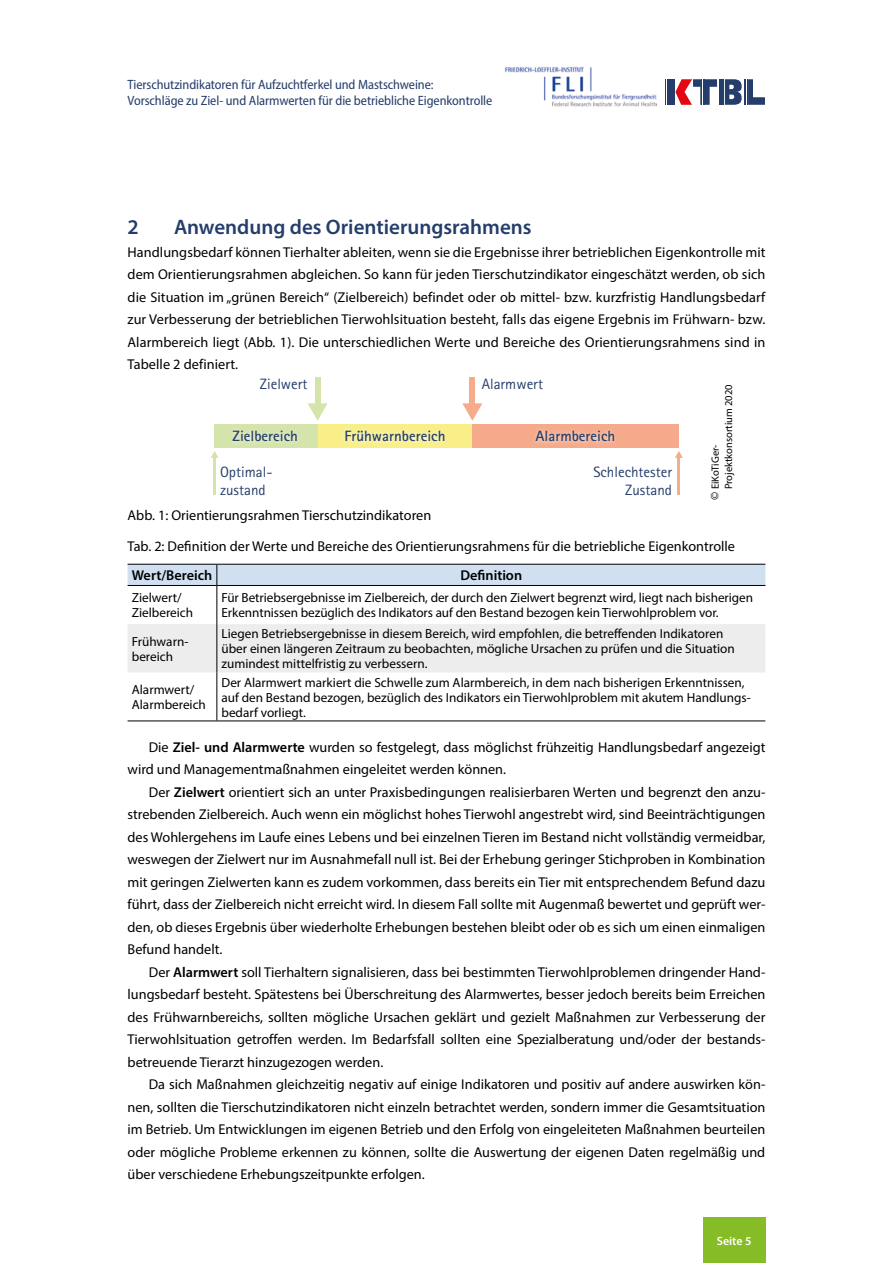
<style>
.page{position:relative;width:893px;height:1263px;background:#fff}
.page>*{position:absolute;margin:0;border:0;box-sizing:border-box;transform-origin:0 0}
._100_Head_Kapitelübe{font:600 21px "Myriad Pro";color:#253d6b}
.t1{font:15px/17.4px "Rotis Sans Serif Pro";color:#253e6b;text-align:right}
.t2{font:700 15px "Rotis Sans Serif Pro";color:#253e6b}
._210_Text_eingerückt{font:14.25px/22.5px "Myriad Pro";color:#000;text-align:justify}
._200_Text_1__Absatz{font:14.25px/22.5px "Myriad Pro";letter-spacing:.005em;color:#000;text-align:justify}
._300_Tabellenübersch{font:14.25px "Myriad Pro";color:#000}
._230__Abbildungsunte{font:14.25px "Myriad Pro";color:#000}
._305_Tabellenkopf_we{font:600 14.25px "Myriad Pro";color:#000}
.t3{font:semi-condensed 13.5px/16.2px "Myriad Pro";letter-spacing:-.005em;color:#253d6b}
._310_Tabellentext_Ko{font:13.2px/15px "Myriad Pro";color:#000}
.t4{font:600 12px "Myriad Pro";color:#fff}
.Text{font:10.5px/13.5px "Myriad Pro";color:#000}
.s1{font-size:12px}
.s2{font-weight:600}
</style>
<div class="page">
<div style="left:703px;top:1217px;width:62px;height:46px;background:#86bc25"></div>
<img style="left:505px;top:67px;width:151px;height:39px">
<svg style="left:665px;top:79px;width:100px;height:26px"></svg>
<hr style="left:672px;top:79px;width:3px;height:26px;background:#253d6b">
<div style="left:128px;top:624px;width:637px;height:48px;background:#ededed"></div>
<hr style="left:128px;top:585px;width:89px;height:1px;background:#000">
<hr style="left:217px;top:585px;width:548px;height:1px;background:#000">
<hr style="left:128px;top:720px;width:89px;height:1px;background:#000">
<hr style="left:217px;top:720px;width:548px;height:1px;background:#000">
<div style="left:128px;top:564px;width:637px;height:21px;background:#d1e0f0"></div>
<hr style="left:216px;top:586px;width:1px;height:38px;background:#000">
<hr style="left:216px;top:624px;width:1px;height:48px;background:#000">
<hr style="left:216px;top:672px;width:1px;height:48px;background:#000">
<img style="left:321px;top:425px;width:148px;height:22px">
<img style="left:315px;top:424px;width:6px;height:24px">
<div style="left:315px;top:377px;width:5px;height:29px;background:#d5e4aa"></div>
<svg style="left:308px;top:403px;width:20px;height:18px"></svg>
<div style="left:470px;top:377px;width:5px;height:29px;background:#f5ab8c"></div>
<svg style="left:462px;top:403px;width:20px;height:18px"></svg>
<hr style="left:214px;top:457px;width:2px;height:38px;background:#d5e4aa">
<svg style="left:211px;top:451px;width:8px;height:7px"></svg>
<hr style="left:678px;top:457px;width:2px;height:38px;background:#f5ab8c">
<svg style="left:675px;top:451px;width:8px;height:7px"></svg>
<p class="t3" style="left:128px;top:76px;width:366px">Tierschutzindikatoren für Aufzuchtferkel und Mastschweine:<br>Vorschläge zu Ziel- und Alarmwerten für die betriebliche Eigenkontrolle</p>
<p class="_100_Head_Kapitelübe" style="left:128px;top:214px;width:13px">2</p>
<p class="_100_Head_Kapitelübe" style="left:174px;top:214px;width:359px">Anwendung des Orientierungsrahmens</p>
<p class="_200_Text_1__Absatz" style="left:128px;top:240px;width:639px">Handlungsbedarf können Tierhalter ableiten, wenn sie die Ergebnisse ihrer betrieblichen Eigenkontrolle mit dem Orientierungsrahmen abgleichen. So kann für jeden Tierschutzindikator eingeschätzt werden, ob sich die Situation im „grünen Bereich“ (Zielbereich) befindet oder ob mittel- bzw. kurzfristig Handlungsbedarf zur Verbesserung der betrieblichen Tierwohlsituation besteht, falls das eigene Ergebnis im Frühwarn- bzw.<br>Alarmbereich liegt (Abb. 1). Die unterschiedlichen Werte und Bereiche des Orientierungsrahmens sind in Tabelle 2 definiert.</p>
<p class="t1" style="left:260px;top:376px;width:49px">Zielwert</p>
<p class="t1" style="left:482px;top:376px;width:63px">Alarmwert</p>
<p class="t2" style="left:233px;top:426px;width:67px">Zielbereich</p>
<p class="t2" style="left:344px;top:426px;width:102px">Frühwarnbereich</p>
<p class="t2" style="left:535px;top:426px;width:81px">Alarmbereich</p>
<p class="t1" style="left:220px;top:464px;width:54px;text-align:left">Optimal&shy;zustand</p>
<p class="_230__Abbildungsunte" style="left:128px;top:507px;width:305px">Abb. 1: Orientierungsrahmen Tierschutzindikatoren</p>
<p class="t1" style="left:593px;top:464px;width:80px">Schlechtester<br>Zustand</p>
<p class="Text" style="left:708px;top:489px;width:107px;text-indent:-11px;rotate:-90deg"><span class="s1">©</span> EiKoTiGer-<br>Projektkonsortium 2020</p>
<p class="_300_Tabellenübersch" style="left:128px;top:537px;width:609px">Tab. 2: Definition der Werte und Bereiche des Orientierungsrahmens für die betriebliche Eigenkontrolle</p>
<p class="_305_Tabellenkopf_we" style="left:132px;top:566px;width:82px">Wert/Bereich</p>
<p class="_305_Tabellenkopf_we" style="left:460px;top:566px;width:63px">Definition</p>
<p class="_310_Tabellentext_Ko" style="left:132px;top:590px;width:63px">Zielwert/<br>Zielbereich</p>
<p class="_310_Tabellentext_Ko" style="left:221px;top:590px;width:533px">Für Betriebsergebnisse im Zielbereich, der durch den Zielwert begrenzt wird, liegt nach bisherigen<br>Erkenntnissen bezüglich des Indikators auf den Bestand bezogen kein Tierwohlproblem vor.</p>
<p class="_310_Tabellentext_Ko" style="left:132px;top:634px;width:58px">Frühwarn&shy;bereich</p>
<p class="_310_Tabellentext_Ko" style="left:221px;top:626px;width:515px">Liegen Betriebsergebnisse in diesem Bereich, wird empfohlen, die betreffenden Indikatoren über einen längeren Zeitraum zu beobachten, mögliche Ursachen zu prüfen und die Situation zumindest mittelfristig zu verbessern.</p>
<p class="_310_Tabellentext_Ko" style="left:132px;top:682px;width:76px">Alarmwert/<br>Alarmbereich</p>
<p class="_310_Tabellentext_Ko" style="left:221px;top:674px;width:531px">Der Alarmwert markiert die Schwelle zum Alarmbereich, in dem nach bisherigen Erkenntnissen, auf den Bestand bezogen, bezüglich des Indikators ein Tierwohlproblem mit akutem Handlungs&shy;bedarf vorliegt.</p>
<p class="_210_Text_eingerückt" style="left:128px;top:735px;width:639px;text-indent:21px">Die <span class="s2">Ziel- und Alarmwerte</span> wurden so festgelegt, dass möglichst frühzeitig Handlungsbedarf angezeigt wird und Managementmaßnahmen eingeleitet werden können.</p>
<p class="_210_Text_eingerückt" style="left:128px;top:780px;width:639px;text-indent:21px">Der <span class="s2">Zielwert</span> orientiert sich an unter Praxisbedingungen realisierbaren Werten und begrenzt den anzu&shy;strebenden Zielbereich. Auch wenn ein möglichst hohes Tierwohl angestrebt wird, sind Beeinträchtigungen des Wohlergehens im Laufe eines Lebens und bei einzelnen Tieren im Bestand nicht vollständig vermeidbar, weswegen der Zielwert nur im Ausnahmefall null ist. Bei der Erhebung geringer Stichproben in Kombination mit geringen Zielwerten kann es zudem vorkommen, dass bereits ein Tier mit entsprechendem Befund dazu führt, dass der Zielbereich nicht erreicht wird. In diesem Fall sollte mit Augenmaß bewertet und geprüft wer&shy;den, ob dieses Ergebnis über wiederholte Erhebungen bestehen bleibt oder ob es sich um einen einmaligen Befund handelt.</p>
<p class="_210_Text_eingerückt" style="left:128px;top:960px;width:639px;text-indent:21px">Der <span class="s2">Alarmwert</span> soll Tierhaltern signalisieren, dass bei bestimmten Tierwohlproblemen dringender Hand&shy;lungsbedarf besteht. Spätestens bei Überschreitung des Alarmwertes, besser jedoch bereits beim Erreichen des Frühwarnbereichs, sollten mögliche Ursachen geklärt und gezielt Maßnahmen zur Verbesserung der Tierwohlsituation getroffen werden. Im Bedarfsfall sollten eine Spezialberatung und/oder der bestands&shy;betreuende Tierarzt hinzugezogen werden.</p>
<p class="_210_Text_eingerückt" style="left:128px;top:1073px;width:639px;text-indent:21px">Da sich Maßnahmen gleichzeitig negativ auf einige Indikatoren und positiv auf andere auswirken kön&shy;nen, sollten die Tierschutzindikatoren nicht einzeln betrachtet werden, sondern immer die Gesamtsituation im Betrieb. Um Entwicklungen im eigenen Betrieb und den Erfolg von eingeleiteten Maßnahmen beurteilen oder mögliche Probleme erkennen zu können, sollte die Auswertung der eigenen Daten regelmäßig und über verschiedene Erhebungszeitpunkte erfolgen.</p>
<p class="t4" style="left:717px;top:1233px;width:36px">Seite 5</p>
</div>
